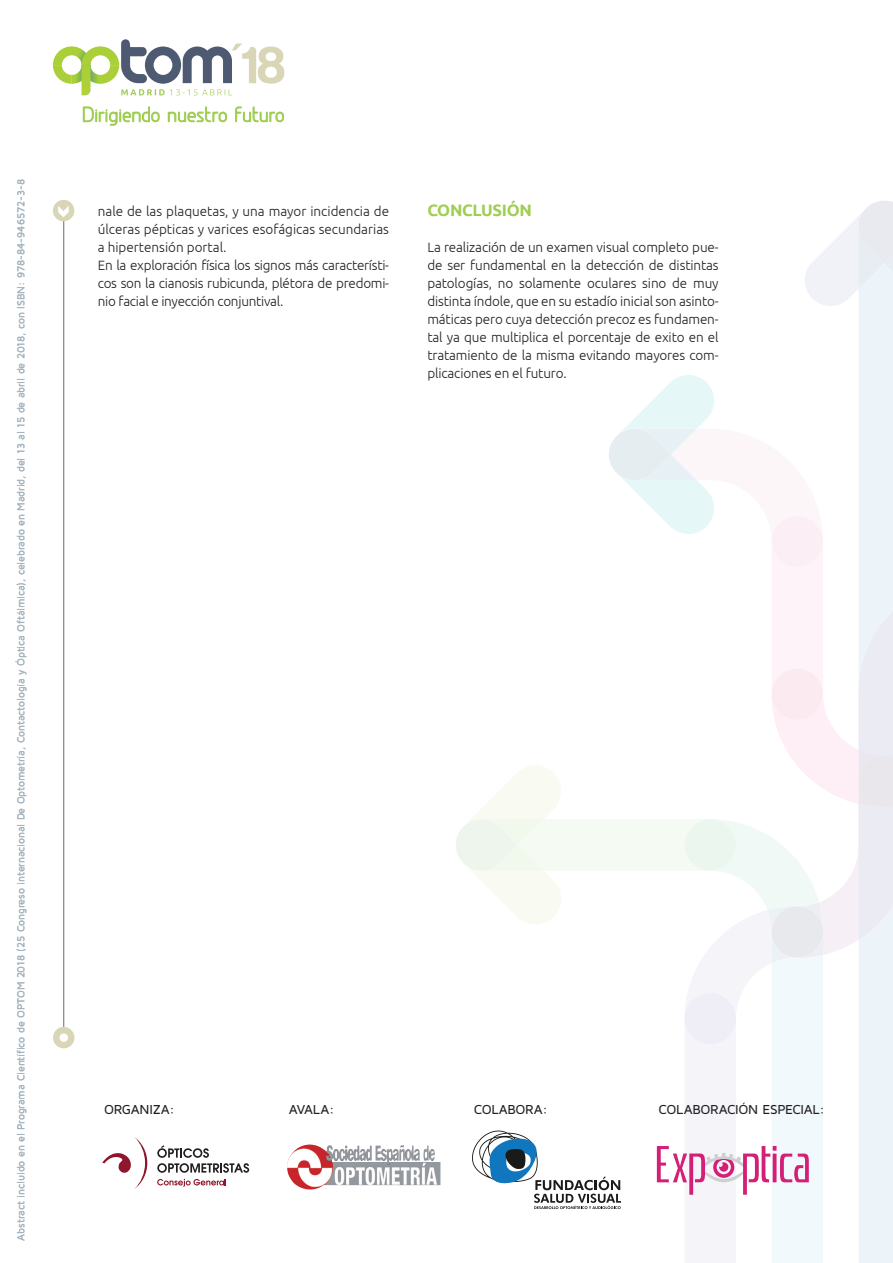
<style>
.page{position:relative;width:893px;height:1263px;background:#fff}
.page>*{position:absolute;margin:0;border:0;box-sizing:border-box;transform-origin:0 0}
.t1{font:19.65px "Greyscale Basic";color:#a0ce53}
.t2{font:700 16.5px "Ubuntu";letter-spacing:-.02em;color:#a0ce53}
.t3{font:300 13.5px/18px "Ubuntu";letter-spacing:-.01em;color:#231f20}
.t4{font:500 13.5px "Maven Pro";letter-spacing:-.025em;color:#231f20}
.t5{font:500 10.5px "Maven Pro";letter-spacing:-.015em;color:#a5b4be}
</style>
<div class="page">
<hr style="left:63px;top:209px;width:1px;height:828px;background:#69696c">
<div style="left:53px;top:200px;width:21px;height:21px;background:#d9d6b7;border-radius:50%"></div>
<svg style="left:58px;top:206px;width:11px;height:11px"></svg>
<div style="left:53px;top:1027px;width:21px;height:21px;background:#d9d6b7;border-radius:50%"></div>
<div style="left:60px;top:1033px;width:8px;height:9px;background:#fff;border-radius:50%"></div>
<svg style="left:53px;top:39px;width:231px;height:56px"></svg>
<svg style="left:83px;top:106px;width:77px;height:20px"></svg>
<svg style="left:168px;top:106px;width:59px;height:16px"></svg>
<svg style="left:235px;top:106px;width:49px;height:16px"></svg>
<svg style="left:157px;top:1145px;width:92px;height:28px"></svg>
<svg style="left:157px;top:1179px;width:69px;height:8px"></svg>
<svg style="left:102px;top:1137px;width:45px;height:52px"></svg>
<img style="left:287px;top:1144px;width:153px;height:46px">
<svg style="left:456px;top:201px;width:437px;height:1062px"></svg>
<p class="t5" style="left:14px;top:1240px;width:1063px;rotate:-90deg">ABSTRACT INCLUIDO EN EL PROGRAMA CIENTÍFICO DE OPTOM 2018 (25 CONGRESO INTERNACIONAL DE OPTOMETRÍA, CONTACTOLOGÍA Y ÓPTICA OFTÁLMICA), CELEBRADO EN MADRID, DEL 13 AL 15 DE ABRIL DE 2018, CON ISBN: 978-84-946572-3-8</p>
<h1 class="t1" style="left:82px;top:103px;width:204px">Dirigiendo nuestro futuro</h1>
<p class="t3" style="left:98px;top:202px;width:293px">nale de las plaquetas, y una mayor incidencia de úlceras pépticas y varices esofágicas secundarias a hipertensión portal.<br>En la exploración física los signos más característi&shy;cos son la cianosis rubicunda, plétora de predomi&shy;nio facial e inyección conjuntival.</p>
<p class="t2" style="left:427px;top:200px;width:106px">CONCLUSIÓN</p>
<p class="t3" style="left:427px;top:238px;width:293px;text-align:justify">La realización de un examen visual completo pue&shy;de ser fundamental en la detección de distintas patologías, no solamente oculares sino de muy distinta índole, que en su estadío inicial son asinto&shy;máticas pero cuya detección precoz es fundamen&shy;tal ya que multiplica el porcentaje de exito en el tratamiento de la misma evitando mayores com&shy;plicaciones en el futuro.</p>
<p class="t4" style="left:104px;top:1101px;width:72px">ORGANIZA:</p>
<p class="t4" style="left:289px;top:1101px;width:47px">AVALA:</p>
<p class="t4" style="left:474px;top:1101px;width:76px">COLABORA:</p>
<p class="t4" style="left:659px;top:1101px;width:10px">COLABORACIÓN</p>
<p class="t4" style="left:762px;top:1101px;width:38px">ESPECIAL</p>
<p class="t4" style="left:819px;top:1101px;width:7px">:</p>
</div>
